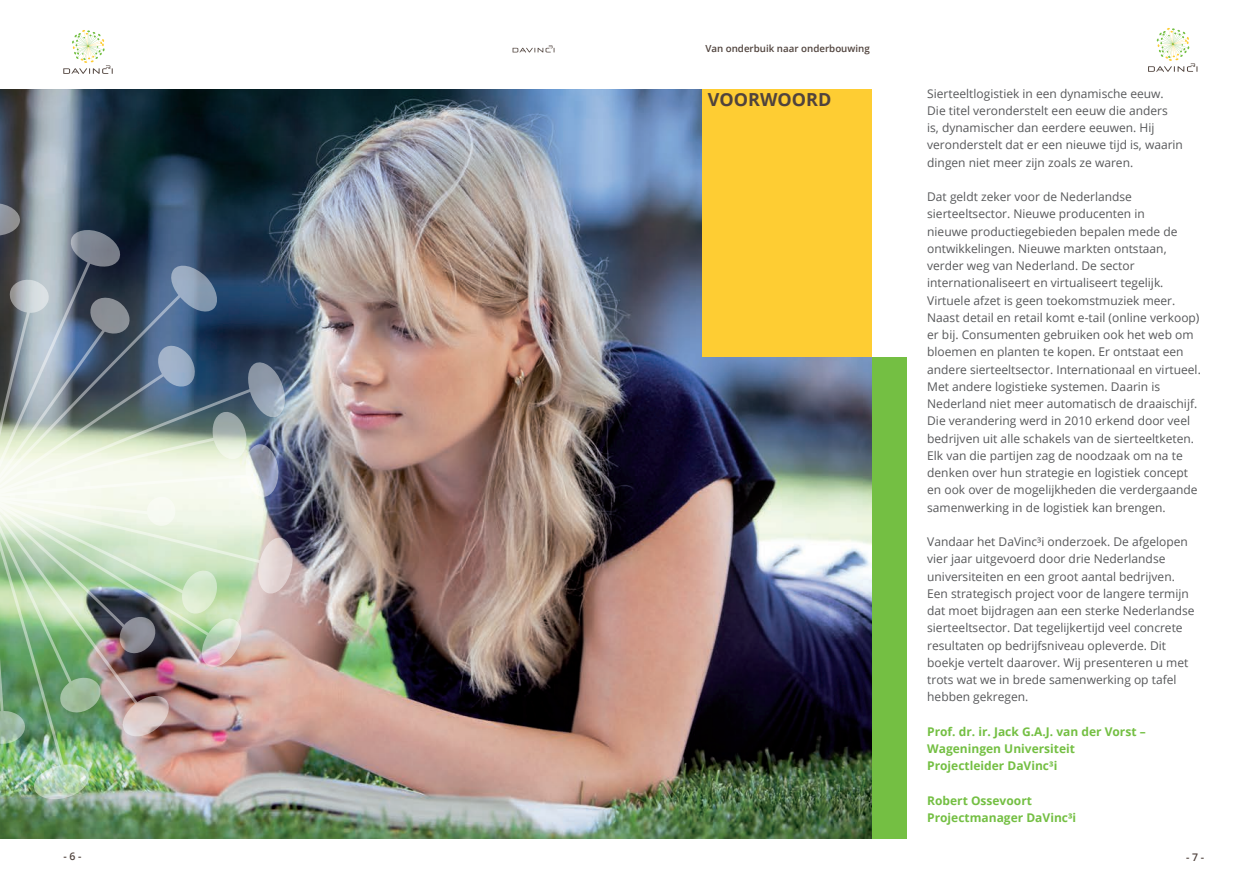
<style>
.page{position:relative;width:1259px;height:893px;background:#fff}
.page>*{position:absolute;margin:0;border:0;box-sizing:border-box;transform-origin:0 0}
.t1{font:700 18px "Open Sans";color:#50433d}
.t2{font:12px/17.2px "Open Sans";color:#57585a}
.t3{font:700 12px/17.2px "Open Sans";color:#74bf43}
.t4{font:600 10.5px "Open Sans";color:#50433d}
.t5{font:600 9.75px "Open Sans";color:#50433d}
</style>
<div class="page">
<svg style="left:63px;top:30px;width:50px;height:44px"></svg>
<svg style="left:512px;top:45px;width:42px;height:8px"></svg>
<svg style="left:1148px;top:28px;width:49px;height:44px"></svg>
<img style="left:0;top:89px;width:872px;height:750px">
<img style="left:0;top:202px;width:294px;height:600px">
<div style="left:702px;top:86px;width:174px;height:271px;background:#fecd33"></div>
<div style="left:0;top:76px;width:913px;height:13px;background:#fff"></div>
<div style="left:872px;top:76px;width:13px;height:817px;background:#fff"></div>
<div style="left:872px;top:357px;width:34px;height:487px;background:#74bf43"></div>
<div style="left:0;top:839px;width:916px;height:11px;background:#fff"></div>
<p class="t5" style="left:705px;top:42px;width:166px">Van onderbuik naar onderbouwing</p>
<h1 class="t1" style="left:708px;top:87px;width:125px">VOORWOORD</h1>
<p class="t2" style="left:927px;top:84px;width:257px">Sierteeltlogistiek in een dynamische eeuw.<br>Die titel veronderstelt een eeuw die anders<br>is, dynamischer dan eerdere eeuwen. Hij veronderstelt dat er een nieuwe tijd is, waarin dingen niet meer zijn zoals ze waren.</p>
<p class="t2" style="left:927px;top:188px;width:275px">Dat geldt zeker voor de Nederlandse sierteeltsector. Nieuwe producenten in<br>nieuwe productiegebieden bepalen mede de ontwikkelingen. Nieuwe markten ontstaan, verder weg van Nederland. De sector internationaliseert en virtualiseert tegelijk.<br>Virtuele afzet is geen toekomstmuziek meer.<br>Naast detail en retail komt e-tail (online verkoop) er bij. Consumenten gebruiken ook het web om bloemen en planten te kopen. Er ontstaat een andere sierteeltsector. Internationaal en virtueel.<br>Met andere logistieke systemen. Daarin is Nederland niet meer automatisch de draaischijf.<br>Die verandering werd in 2010 erkend door veel bedrijven uit alle schakels van de sierteeltketen.<br>Elk van die partijen zag de noodzaak om na te denken over hun strategie en logistiek concept en ook over de mogelijkheden die verdergaande samenwerking in de logistiek kan brengen.</p>
<p class="t2" style="left:927px;top:533px;width:269px">Vandaar het DaVinc³i onderzoek. De afgelopen vier jaar uitgevoerd door drie Nederlandse universiteiten en een groot aantal bedrijven.<br>Een strategisch project voor de langere termijn dat moet bijdragen aan een sterke Nederlandse sierteeltsector. Dat tegelijkertijd veel concrete resultaten op bedrijfsniveau opleverde. Dit boekje vertelt daarover. Wij presenteren u met trots wat we in brede samenwerking op tafel hebben gekregen.</p>
<p class="t3" style="left:927px;top:722px;width:220px">Prof. dr. ir. Jack G.A.J. van der Vorst –<br>Wageningen Universiteit<br>Projectleider DaVinc³i</p>
<p class="t3" style="left:927px;top:791px;width:150px">Robert Ossevoort<br>Projectmanager DaVinc³i</p>
<p class="t4" style="left:63px;top:849px;width:20px">- 6 -</p>
<p class="t4" style="left:1186px;top:850px;width:20px">- 7 -</p>
</div>
